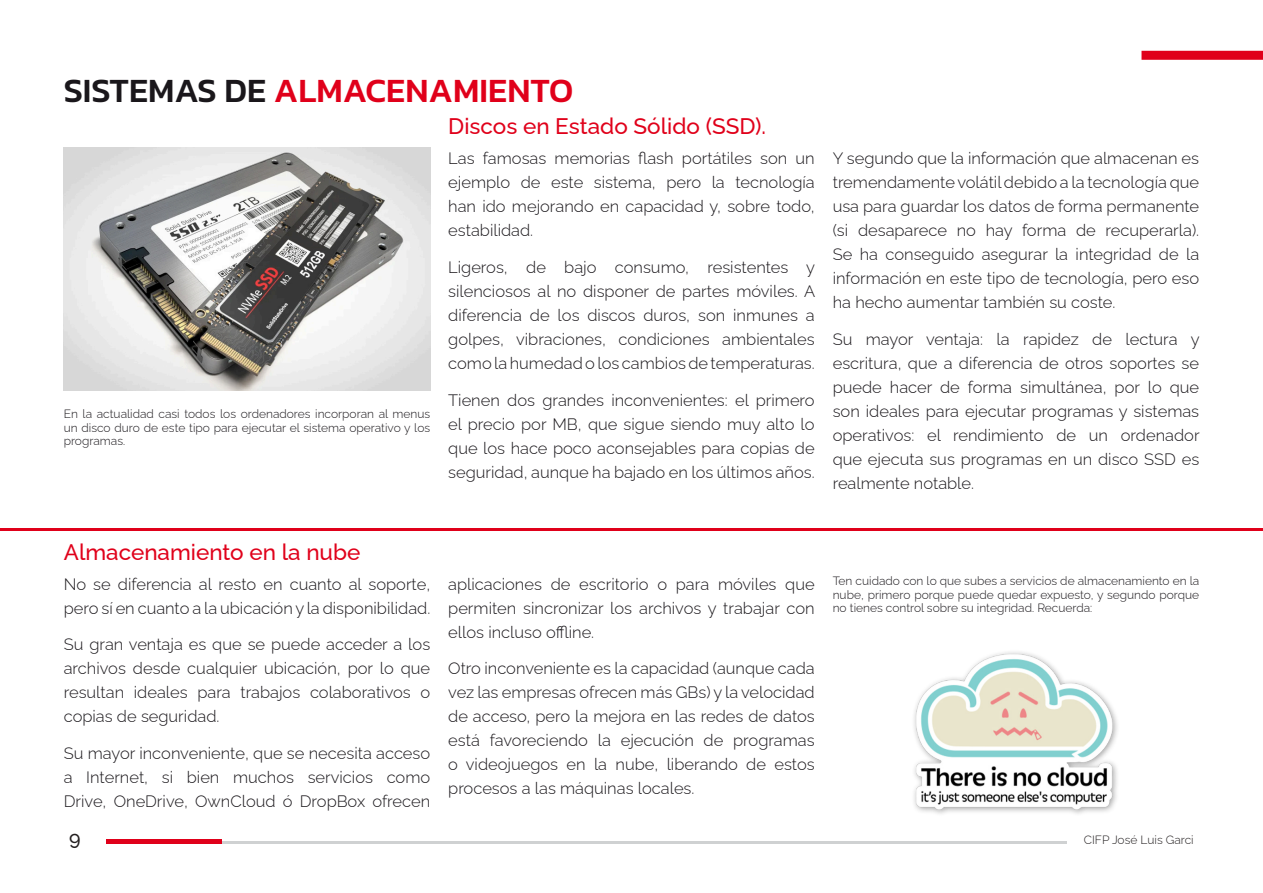
<style>
.page{position:relative;width:1263px;height:893px;background:#fff}
.page>*{position:absolute;margin:0;border:0;box-sizing:border-box;transform-origin:0 0}
.Título_principal{font:500 34.5px "Kanit";color:#e0001a}
.Título_párrafo{font:500 22.5px "Raleway";color:#e0001a}
.t1{font:500 19.5px "Raleway";color:#231f20}
.Parrafo_light{font:300 16.5px/24px "Raleway";color:#1a171b;text-align:justify}
.Pie_de_foto{font:300 12px/13.5px "Raleway";color:#1a171b;text-align:justify}
.t2{font:300 12px "Raleway";color:#231f20}
.s1{color:#1a171b}
</style>
<div class="page">
<hr style="left:0;top:528px;width:1263px;height:2px;background:#e0001a">
<hr style="left:221px;top:842px;width:846px;height:2px;background:#cfd1d2">
<div style="left:106px;top:839px;width:115px;height:5px;background:#e0001a"></div>
<div style="left:1141px;top:51px;width:122px;height:9px;background:#e0001a"></div>
<img style="left:64px;top:147px;width:366px;height:243px">
<img style="left:914px;top:652px;width:204px;height:162px">
<p class="Título_principal" style="left:64px;top:64px;width:511px"><span class="s1">SISTEMAS DE</span> ALMACENAMIENTO</p>
<p class="Pie_de_foto" style="left:64px;top:406px;width:368px">En la actualidad casi todos los ordenadores incorporan al menus un disco duro de este tipo para ejecutar el sistema operativo y los programas.</p>
<p class="Título_párrafo" style="left:448px;top:108px;width:319px">Discos en Estado Sólido (SSD).</p>
<p class="Parrafo_light" style="left:448px;top:145px;width:368px">Las famosas memorias flash portátiles son un ejemplo de este sistema, pero la tecnología han ido mejorando en capacidad y, sobre todo, estabilidad.</p>
<p class="Parrafo_light" style="left:448px;top:253px;width:368px">Ligeros, de bajo consumo, resistentes y silenciosos al no disponer de partes móviles. A diferencia de los discos duros, son inmunes a golpes, vibraciones, condiciones ambientales como la humedad o los cambios de temperaturas.</p>
<p class="Parrafo_light" style="left:448px;top:386px;width:368px">Tienen dos grandes inconvenientes: el primero el precio por MB, que sigue siendo muy alto lo que los hace poco aconsejables para copias de seguridad, aunque ha bajado en los últimos años.</p>
<p class="Parrafo_light" style="left:833px;top:145px;width:368px">Y segundo que la información que almacenan es tremendamente volátil debido a la tecnología que usa para guardar los datos de forma permanente (si desaparece no hay forma de recuperarla).<br>Se ha conseguido asegurar la integridad de la información en este tipo de tecnología, pero eso ha hecho aumentar también su coste.</p>
<p class="Parrafo_light" style="left:833px;top:325px;width:368px">Su mayor ventaja: la rapidez de lectura y escritura, que a diferencia de otros soportes se puede hacer de forma simultánea, por lo que son ideales para ejecutar programas y sistemas operativos: el rendimiento de un ordenador que ejecuta sus programas en un disco SSD es realmente notable.</p>
<p class="Título_párrafo" style="left:64px;top:534px;width:298px">Almacenamiento en la nube</p>
<p class="Parrafo_light" style="left:64px;top:570px;width:368px">No se diferencia al resto en cuanto al soporte, pero sí en cuanto a la ubicación y la disponibilidad.</p>
<p class="Parrafo_light" style="left:64px;top:631px;width:368px">Su gran ventaja es que se puede acceder a los archivos desde cualquier ubicación, por lo que resultan ideales para trabajos colaborativos o copias de seguridad.</p>
<p class="Parrafo_light" style="left:64px;top:739px;width:368px">Su mayor inconveniente, que se necesita acceso a Internet, si bien muchos servicios como Drive, OneDrive, OwnCloud ó DropBox ofrecen</p>
<p class="t1" style="left:69px;top:823px;width:13px">9</p>
<p class="Parrafo_light" style="left:448px;top:570px;width:368px">aplicaciones de escritorio o para móviles que permiten sincronizar los archivos y trabajar con ellos incluso offline.</p>
<p class="Parrafo_light" style="left:448px;top:655px;width:368px">Otro inconveniente es la capacidad (aunque cada vez las empresas ofrecen más GBs) y la velocidad de acceso, pero la mejora en las redes de datos está favoreciendo la ejecución de programas o videojuegos en la nube, liberando de estos procesos a las máquinas locales.</p>
<p class="Pie_de_foto" style="left:833px;top:573px;width:368px">Ten cuidado con lo que subes a servicios de almacenamiento en la nube, primero porque puede quedar expuesto, y segundo porque no tienes control sobre su integridad. Recuerda:</p>
<p class="t2" style="left:1084px;top:830px;width:111px">CIFP José Luis Garci</p>
</div>
